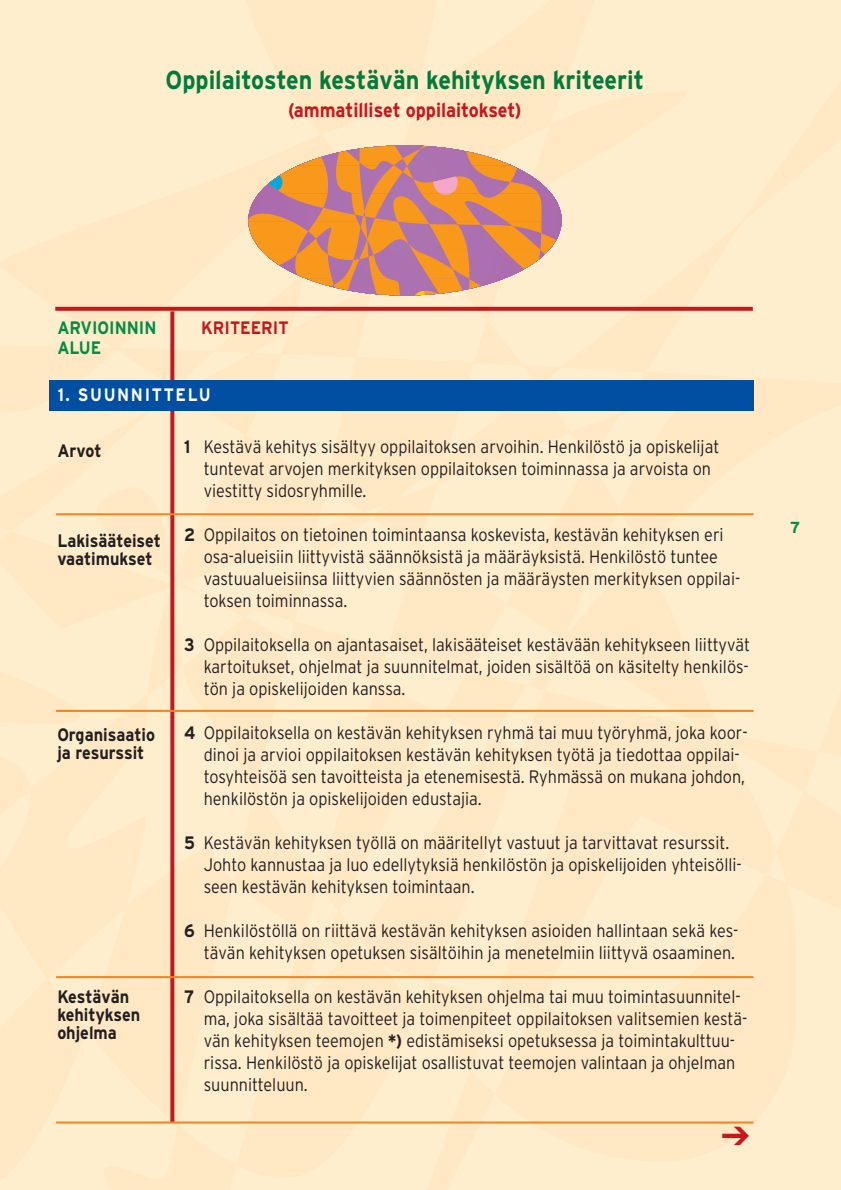
<style>
.page{position:relative;width:841px;height:1190px;background:#fff}
.page>*{position:absolute;margin:0;border:0;box-sizing:border-box;transform-origin:0 0}
.t1{font:700 26px "Interstate";color:#007b3b;scale:.9 1}
.t2{font:700 20px "Interstate";color:#c8161d;scale:.9 1}
.t3{font:300 18px/22px "Interstate";color:#231f20;scale:.9 1}
.t4{font:700 18px/18px "Interstate";color:#231f20;scale:.9 1}
.t5{font:700 18px/20px "Interstate";color:#008d45;scale:.9 1}
.t6{font:700 18px "Interstate";letter-spacing:.1em;color:#fff;scale:.9 1}
.t7{font:700 18px "Interstate";color:#c8161d;scale:.9 1}
.t8{font:700 16px "Interstate";color:#008d45}
.s1{font-weight:700}
</style>
<div class="page">
<img style="left:0;top:0;width:841px;height:1190px">
<svg style="left:170px;top:311px;width:4px;height:810px;fill:#c8161d"></svg>
<div style="left:49px;top:380px;width:704px;height:31px;background:#004fa3"></div>
<svg style="left:55px;top:307px;width:698px;height:4px;fill:#c8161d"></svg>
<hr style="left:56px;top:513px;width:697px;height:2px;background:#f5841f">
<hr style="left:56px;top:710px;width:697px;height:2px;background:#f5841f">
<hr style="left:56px;top:976px;width:697px;height:2px;background:#f5841f">
<hr style="left:56px;top:1121px;width:697px;height:2px;background:#f5841f">
<svg style="left:248px;top:145px;width:314px;height:150px"></svg>
<svg style="left:722px;top:1127px;width:27px;height:18px"></svg>
<h1 class="t1" style="left:166px;top:70px;width:533px">Oppilaitosten kestävän kehityksen kriteerit</h1>
<p class="t2" style="left:288px;top:102px;width:261px">(ammatilliset oppilaitokset)</p>
<p class="t5" style="left:57px;top:319px;width:112px">ARVIOINNIN<br>ALUE</p>
<p class="t7" style="left:201px;top:321px;width:98px">KRITEERIT</p>
<p class="t6" style="left:58px;top:388px;width:171px">1. SUUNNITTELU</p>
<p class="t4" style="left:57px;top:443px;width:51px">Arvot</p>
<p class="t4" style="left:57px;top:533px;width:116px">Lakisääteiset vaatimukset</p>
<p class="t4" style="left:57px;top:727px;width:110px">Organisaatio ja resurssit</p>
<p class="t4" style="left:57px;top:989px;width:94px">Kestävän kehityksen ohjelma</p>
<p class="t3" style="left:204px;top:437px;width:574px;text-indent:-20px"><span class="s1">1</span> Kestävä kehitys sisältyy oppilaitoksen arvoihin. Henkilöstö ja opiskelijat tuntevat arvojen merkityksen oppilaitoksen toiminnassa ja arvoista on viestitty sidosryhmille.</p>
<p class="t3" style="left:204px;top:525px;width:598px;text-indent:-20px"><span class="s1">2</span> Oppilaitos on tietoinen toimintaansa koskevista, kestävän kehityksen eri osa-alueisiin liittyvistä säännöksistä ja määräyksistä. Henkilöstö tuntee vastuualueisiinsa liittyvien säännösten ja määräysten merkityksen oppilai&shy;toksen toiminnassa.</p>
<p class="t3" style="left:204px;top:635px;width:609px;text-align:justify;text-indent:-20px"><span class="s1">3</span> Oppilaitoksella on ajantasaiset, lakisääteiset kestävään kehitykseen liittyvät kartoitukset, ohjelmat ja suunnitelmat, joiden sisältöä on käsitelty henkilös&shy;tön ja opiskelijoiden kanssa.</p>
<p class="t3" style="left:204px;top:723px;width:606px;text-indent:-20px"><span class="s1">4</span> Oppilaitoksella on kestävän kehityksen ryhmä tai muu työryhmä, joka koor&shy;dinoi ja arvioi oppilaitoksen kestävän kehityksen työtä ja tiedottaa oppilai&shy;tosyhteisöä sen tavoitteista ja etenemisestä. Ryhmässä on mukana johdon, henkilöstön ja opiskelijoiden edustajia.</p>
<p class="t3" style="left:204px;top:833px;width:599px;text-indent:-20px"><span class="s1">5</span> Kestävän kehityksen työllä on määritellyt vastuut ja tarvittavat resurssit.<br>Johto kannustaa ja luo edellytyksiä henkilöstön ja opiskelijoiden yhteisölli&shy;seen kestävän kehityksen toimintaan.</p>
<p class="t3" style="left:184px;top:921px;width:617px;text-align:right"><span class="s1">6</span> Henkilöstöllä on riittävä kestävän kehityksen asioiden hallintaan sekä kes&shy;tävän kehityksen opetuksen sisältöihin ja menetelmiin liittyvä osaaminen.</p>
<p class="t3" style="left:204px;top:987px;width:606px;text-indent:-20px"><span class="s1">7</span> Oppilaitoksella on kestävän kehityksen ohjelma tai muu toimintasuunnitel&shy;ma, joka sisältää tavoitteet ja toimenpiteet oppilaitoksen valitsemien kestä&shy;vän kehityksen teemojen <span class="s1">*)</span> edistämiseksi opetuksessa ja toimintakulttuu&shy;rissa. Henkilöstö ja opiskelijat osallistuvat teemojen valintaan ja ohjelman suunnitteluun.</p>
<p class="t8" style="left:790px;top:521px;width:12px">7</p>
</div>
